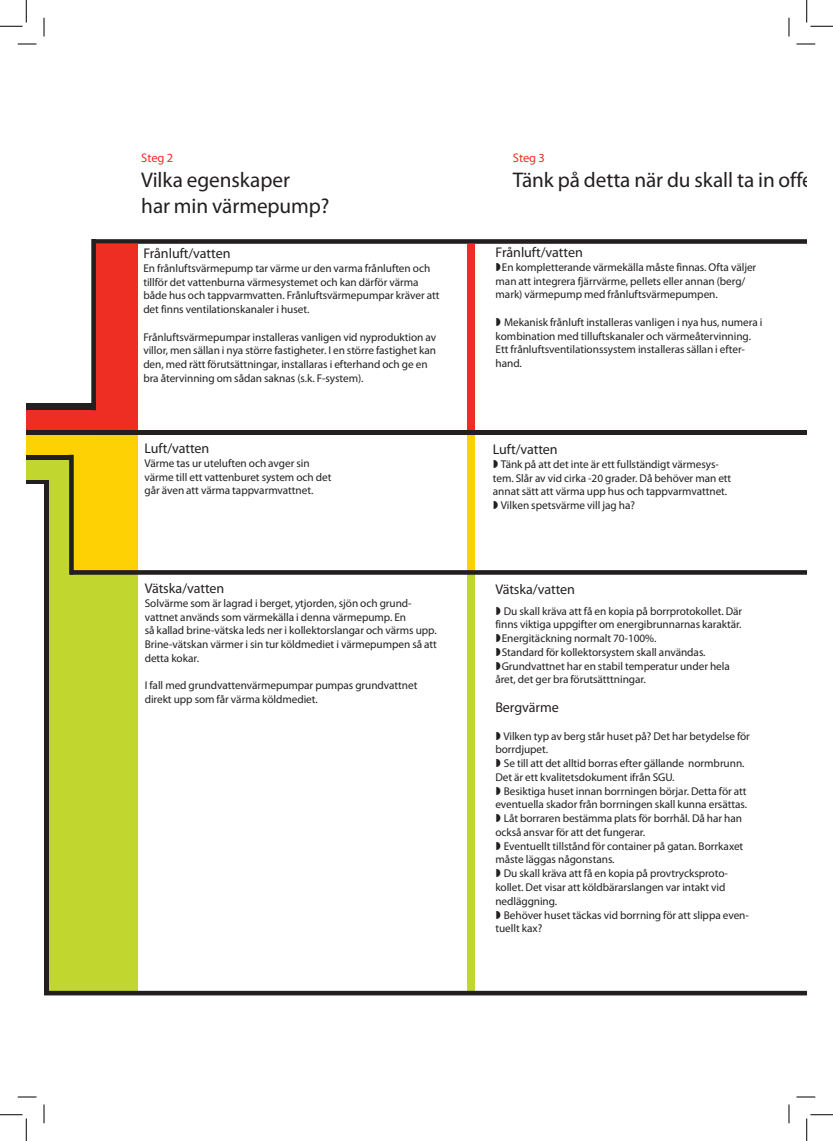
<style>
.page{position:relative;width:833px;height:1141px;background:#fff}
.page>*{position:absolute;margin:0;border:0;box-sizing:border-box;transform-origin:0 0}
.t1{font:21.25px/25.5px "Myriad Pro";letter-spacing:-.005em;color:#231f20}
.t2{font:14px "Myriad Pro";letter-spacing:-.005em;color:#231f20}
.t3{font:12.5px "Myriad Pro";letter-spacing:-.005em;color:#ee2e22}
.t4{font:11.25px/13.8px "Myriad Pro";letter-spacing:-.005em;color:#231f20}
</style>
<div class="page">
<div style="left:467px;top:244px;width:7px;height:186px;background:#ee2e22"></div>
<div style="left:44px;top:483px;width:89px;height:507px;background:#231f20"></div>
<div style="left:96px;top:245px;width:42px;height:186px;background:#ee2e22"></div>
<div style="left:49px;top:487px;width:89px;height:505px;background:#c1d72f"></div>
<div style="left:26px;top:404px;width:70px;height:80px;background:#231f20"></div>
<div style="left:466px;top:573px;width:8px;height:420px;background:#c1d72f"></div>
<div style="left:26px;top:460px;width:40px;height:19px;background:#c1d72f"></div>
<div style="left:26px;top:435px;width:67px;height:20px;background:#fed105"></div>
<div style="left:94px;top:239px;width:712px;height:5px;background:#231f20"></div>
<div style="left:49px;top:459px;width:22px;height:98px;background:#c1d72f"></div>
<div style="left:71px;top:435px;width:23px;height:138px;background:#fed105"></div>
<div style="left:94px;top:435px;width:22px;height:137px;background:#fed105"></div>
<div style="left:116px;top:435px;width:22px;height:137px;background:#fed105"></div>
<div style="left:467px;top:435px;width:7px;height:137px;background:#fed105"></div>
<div style="left:26px;top:410px;width:89px;height:19px;background:#ee2e22"></div>
<div style="left:44px;top:990px;width:762px;height:5px;background:#231f20"></div>
<svg style="left:74px;top:570px;width:732px;height:4px;background:#2a2626"></svg>
<div style="left:69px;top:454px;width:5px;height:120px;background:#231f20"></div>
<div style="left:91px;top:239px;width:5px;height:171px;background:#231f20"></div>
<div style="left:96px;top:430px;width:710px;height:5px;background:#231f20"></div>
<svg style="left:18px;top:43px;width:18px;height:2px"></svg>
<svg style="left:796px;top:43px;width:18px;height:2px"></svg>
<svg style="left:18px;top:1096px;width:18px;height:1px"></svg>
<svg style="left:796px;top:1096px;width:18px;height:1px"></svg>
<svg style="left:43px;top:18px;width:2px;height:18px"></svg>
<svg style="left:43px;top:1104px;width:2px;height:19px"></svg>
<svg style="left:788px;top:18px;width:1px;height:18px"></svg>
<svg style="left:788px;top:1104px;width:1px;height:19px"></svg>
<svg style="left:0;top:0;width:27px;height:27px"></svg>
<svg style="left:0;top:1114px;width:27px;height:26px"></svg>
<svg style="left:806px;top:0;width:26px;height:27px"></svg>
<svg style="left:806px;top:1114px;width:26px;height:26px"></svg>
<p class="t3" style="left:141px;top:150px;width:33px">Steg 2</p>
<h1 class="t1" style="left:141px;top:167px;width:190px">Vilka egenskaper<br>har min värmepump?</h1>
<p class="t2" style="left:143px;top:245px;width:89px">Frånluft/vatten</p>
<p class="t4" style="left:143px;top:261px;width:297px">En frånluftsvärmepump tar värme ur den varma frånluften och tillför det vattenburna värmesystemet och kan därför värma både hus och tappvarmvatten. Frånluftsvärmepumpar kräver att det finns ventilationskanaler i huset.</p>
<p class="t4" style="left:143px;top:330px;width:294px">Frånluftsvärmepumpar installeras vanligen vid nyproduktion av villor, men sällan i nya större fastigheter. I en större fastighet kan den, med rätt förutsättningar, installaras i efterhand och ge en bra återvinning om sådan saknas (s.k. F-system).</p>
<p class="t2" style="left:144px;top:439px;width:66px">Luft/vatten</p>
<p class="t4" style="left:144px;top:456px;width:188px">Värme tas ur uteluften och avger sin värme till ett vattenburet system och det går även att värma tappvarmvattnet.</p>
<p class="t2" style="left:145px;top:579px;width:81px">Vätska/vatten</p>
<p class="t4" style="left:145px;top:596px;width:293px">Solvärme som är lagrad i berget, ytjorden, sjön och grund&shy;vattnet används som värmekälla i denna värmepump. En<br>så kallad brine-vätska leds ner i kollektorslangar och värms upp.<br>Brine-vätskan värmer i sin tur köldmediet i värmepumpen så att detta kokar.</p>
<p class="t4" style="left:145px;top:678px;width:274px">I fall med grundvattenvärmepumpar pumpas grundvattnet direkt upp som får värma köldmediet.</p>
<p class="t3" style="left:512px;top:150px;width:33px">Steg 3</p>
<h1 class="t1" style="left:512px;top:167px;width:326px">Tänk på detta när du skall ta in offerte</h1>
<p class="t2" style="left:495px;top:244px;width:89px">Frånluft/vatten</p>
<p class="t4" style="left:495px;top:260px;width:262px;text-indent:6px">En kompletterande värmekälla måste finnas. Ofta väljer man att integrera fjärrvärme, pellets eller annan (berg/ mark) värmepump med frånluftsvärmepumpen.</p>
<p class="t4" style="left:495px;top:315px;width:268px;text-indent:8px">Mekanisk frånluft installeras vanligen i nya hus, numera i kombination med tilluftskanaler och värmeåtervinning.<br>Ett frånluftsventilationssystem installeras sällan i efter&shy;hand.</p>
<p class="t2" style="left:492px;top:441px;width:66px">Luft/vatten</p>
<p class="t4" style="left:500px;top:457px;width:219px">Tänk på att det inte är ett fullständigt värmesys-</p>
<p class="t4" style="left:492px;top:471px;width:240px">tem. Slår av vid cirka -20 grader. Då behöver man ett</p>
<p class="t4" style="left:492px;top:484px;width:236px">annat sätt att värma upp hus och tappvarmvattnet.</p>
<p class="t4" style="left:500px;top:498px;width:135px">Vilken spetsvärme vill jag ha?</p>
<p class="t2" style="left:495px;top:580px;width:81px">Vätska/vatten</p>
<p class="t4" style="left:503px;top:603px;width:240px">Du skall kräva att få en kopia på borrprotokollet. Där</p>
<p class="t4" style="left:495px;top:617px;width:248px">finns viktiga uppgifter om energibrunnarnas karaktär.</p>
<p class="t4" style="left:501px;top:631px;width:156px">Energitäckning normalt 70-100%.</p>
<p class="t4" style="left:501px;top:645px;width:205px">Standard för kollektorsystem skall användas.</p>
<p class="t4" style="left:501px;top:658px;width:229px">Grundvattnet har en stabil temperatur under hela</p>
<p class="t4" style="left:495px;top:672px;width:152px">året, det ger bra förutsätttningar.</p>
<p class="t2" style="left:495px;top:698px;width:65px">Bergvärme</p>
<p class="t4" style="left:495px;top:728px;width:256px;text-indent:8px">Vilken typ av berg står huset på? Det har betydelse för borrdjupet.</p>
<p class="t4" style="left:495px;top:756px;width:250px;text-indent:8px">Se till att det alltid borras efter gällande normbrunn.<br>Det är ett kvalitetsdokument ifrån SGU.</p>
<p class="t4" style="left:503px;top:783px;width:244px">Besiktiga huset innan borrningen börjar. Detta för att</p>
<p class="t4" style="left:495px;top:797px;width:253px">eventuella skador från borrningen skall kunna ersättas.</p>
<p class="t4" style="left:503px;top:811px;width:240px">Låt borraren bestämma plats för borrhål. Då har han</p>
<p class="t4" style="left:495px;top:825px;width:151px">också ansvar för att det fungerar.</p>
<p class="t4" style="left:503px;top:838px;width:241px">Eventuellt tillstånd för container på gatan. Borrkaxet</p>
<p class="t4" style="left:495px;top:852px;width:121px">måste läggas någonstans.</p>
<p class="t4" style="left:503px;top:866px;width:225px">Du skall kräva att få en kopia på provtrycksproto-</p>
<p class="t4" style="left:495px;top:880px;width:231px">kollet. Det visar att köldbärarslangen var intakt vid</p>
<p class="t4" style="left:495px;top:893px;width:63px">nedläggning.</p>
<p class="t4" style="left:503px;top:907px;width:246px">Behöver huset täckas vid borrning för att slippa even-</p>
<p class="t4" style="left:495px;top:921px;width:48px">tuellt kax?</p>
</div>
